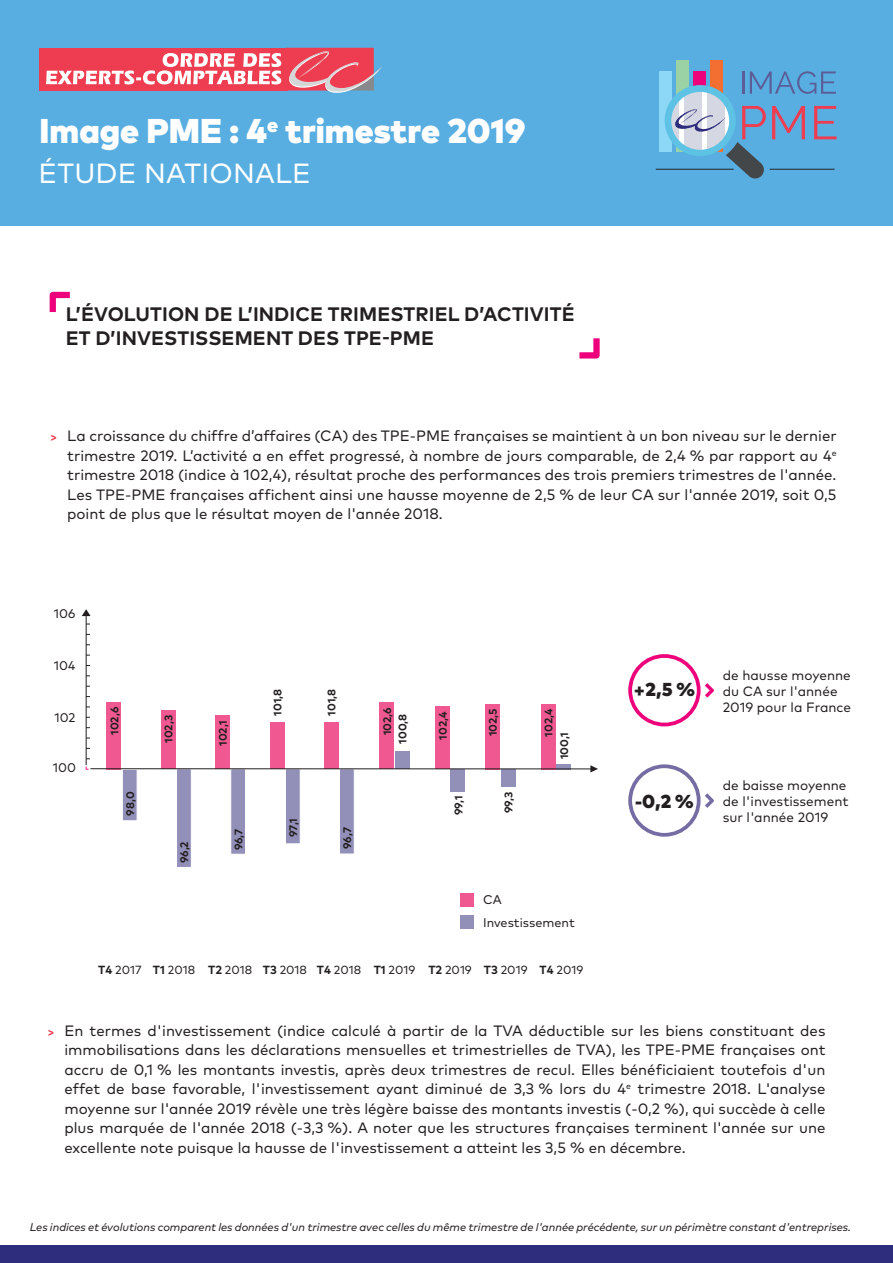
<style>
.page{position:relative;width:893px;height:1263px;background:#fff}
.page>*{position:absolute;margin:0;border:0;box-sizing:border-box;transform-origin:0 0}
.t1{font:900 34.35px "Mark Pro";color:#fff}
.t2{font:27.75px "Mark Pro";letter-spacing:.005em;color:#fff}
.t3{font:700 19.5px/23.4px "Mark Pro";letter-spacing:.005em;color:#231f20}
.t4{font:900 18.75px "Mark Pro";color:#231f20}
.t5{font:15px/19.5px "Mark Pro";color:#231f20;text-align:justify}
.t6{font:13.5px/16.2px "Mark Pro";color:#231f20}
.t7{font:12.6px/23.4px "Mark Pro";color:#231f20}
.t8{font:11.85px "Mark Pro";color:#231f20}
.t9{font:italic 11.25px "Mark Pro";color:#231f20}
.t10{font:700 10.95px "Mark Pro";color:#231f20}
.s1{font-weight:700;font-size:12px;color:#ee3d50}
.s2{font-weight:700}
</style>
<div class="page">
<div style="left:395px;top:751px;width:15px;height:18px;background:#928fb8"></div>
<div style="left:451px;top:769px;width:14px;height:23px;background:#928fb8"></div>
<div style="left:501px;top:769px;width:14px;height:18px;background:#928fb8"></div>
<div style="left:556px;top:764px;width:15px;height:5px;background:#928fb8"></div>
<div style="left:0;top:0;width:893px;height:226px;background:#59aee1"></div>
<div style="left:659px;top:71px;width:13px;height:81px;background:#8dd7f7"></div>
<div style="left:676px;top:60px;width:13px;height:92px;background:#9bd2a5"></div>
<div style="left:710px;top:60px;width:13px;height:92px;background:#f36e31"></div>
<svg style="left:664px;top:71px;width:172px;height:108px"></svg>
<hr style="left:656px;top:169px;width:78px;height:1px;background:#1f262a">
<hr style="left:770px;top:169px;width:65px;height:1px;background:#1f262a">
<div style="left:39px;top:48px;width:248px;height:43px;background:#ee3d50"></div>
<svg style="left:46px;top:48px;width:336px;height:45px"></svg>
<div style="left:0;top:1245px;width:893px;height:18px;background:#2e2d7d"></div>
<svg style="left:579px;top:338px;width:21px;height:21px"></svg>
<svg style="left:50px;top:292px;width:20px;height:20px"></svg>
<svg style="left:705px;top:683px;width:9px;height:15px"></svg>
<div style="left:628px;top:654px;width:73px;height:72px;border:4px solid #ed027c;border-radius:50%"></div>
<svg style="left:705px;top:793px;width:9px;height:15px"></svg>
<div style="left:628px;top:764px;width:73px;height:73px;border:4px solid #746ca3;border-radius:50%"></div>
<svg style="left:590px;top:765px;width:8px;height:7px"></svg>
<hr style="left:86px;top:615px;width:1px;height:154px;background:#231f20">
<svg style="left:82px;top:609px;width:9px;height:7px"></svg>
<div style="left:460px;top:915px;width:14px;height:14px;background:#928fb8"></div>
<div style="left:460px;top:894px;width:14px;height:13px;background:#f05891"></div>
<div style="left:122px;top:769px;width:15px;height:52px;background:#928fb8;border:1px solid #fff"></div>
<div style="left:176px;top:769px;width:16px;height:99px;background:#928fb8;border:1px solid #fff"></div>
<div style="left:230px;top:769px;width:16px;height:85px;background:#928fb8;border:1px solid #fff"></div>
<div style="left:285px;top:769px;width:15px;height:75px;background:#928fb8;border:1px solid #fff"></div>
<div style="left:339px;top:769px;width:15px;height:85px;background:#928fb8;border:1px solid #fff"></div>
<div style="left:107px;top:702px;width:14px;height:67px;background:#f05891"></div>
<div style="left:161px;top:710px;width:15px;height:59px;background:#f05891"></div>
<div style="left:215px;top:715px;width:15px;height:54px;background:#f05891"></div>
<div style="left:270px;top:722px;width:14px;height:47px;background:#f05891"></div>
<div style="left:324px;top:722px;width:14px;height:47px;background:#f05891"></div>
<div style="left:379px;top:702px;width:15px;height:67px;background:#f05891"></div>
<div style="left:435px;top:707px;width:15px;height:62px;background:#f05891"></div>
<div style="left:485px;top:704px;width:15px;height:65px;background:#f05891"></div>
<div style="left:541px;top:704px;width:14px;height:65px;background:#f05891"></div>
<hr style="left:90px;top:768px;width:505px;height:1px;background:#231f20">
<h1 class="t1" style="left:40px;top:104px;width:487px">Image PME : 4<sup>e</sup> trimestre 2019</h1>
<h2 class="t2" style="left:39px;top:152px;width:274px">ÉTUDE NATIONALE</h2>
<h3 class="t3" style="left:66px;top:301px;width:510px">L’ÉVOLUTION DE L’INDICE TRIMESTRIEL D’ACTIVITÉ<br>ET D’INVESTISSEMENT DES TPE-PME</h3>
<p class="t5" style="left:67px;top:425px;width:771px;text-indent:-17px"><span class="s1">&gt;</span> La croissance du chiffre d’affaires (CA) des TPE-PME françaises se maintient à un bon niveau sur le dernier trimestre 2019. L’activité a en effet progressé, à nombre de jours comparable, de 2,4 % par rapport au 4<sup>e </sup>trimestre 2018 (indice à 102,4), résultat proche des performances des trois premiers trimestres de l'année.<br>Les TPE-PME françaises affichent ainsi une hausse moyenne de 2,5 % de leur CA sur l'année 2019, soit 0,5 point de plus que le résultat moyen de l'année 2018.</p>
<p class="t7" style="left:54px;top:601px;width:23px">106</p>
<p class="t7" style="left:54px;top:652px;width:23px">104</p>
<p class="t7" style="left:54px;top:705px;width:23px">102</p>
<p class="t7" style="left:53px;top:755px;width:25px">100</p>
<p class="t10" style="left:106px;top:735px;width:29px;rotate:-90deg">102,6</p>
<p class="t10" style="left:160px;top:743px;width:29px;rotate:-90deg">102,3</p>
<p class="t10" style="left:215px;top:746px;width:27px;rotate:-90deg">102,1</p>
<p class="t10" style="left:122px;top:816px;width:26px;rotate:-90deg">98,0</p>
<p class="t10" style="left:176px;top:863px;width:24px;rotate:-90deg">96,2</p>
<p class="t10" style="left:230px;top:850px;width:23px;rotate:-90deg">96,7</p>
<p class="t10" style="left:269px;top:716px;width:28px;rotate:-90deg">101,8</p>
<p class="t10" style="left:323px;top:716px;width:28px;rotate:-90deg">101,8</p>
<p class="t10" style="left:285px;top:837px;width:20px;rotate:-90deg">97,1</p>
<p class="t10" style="left:339px;top:849px;width:23px;rotate:-90deg">96,7</p>
<p class="t10" style="left:379px;top:735px;width:29px;rotate:-90deg">102,6</p>
<p class="t10" style="left:435px;top:740px;width:30px;rotate:-90deg">102,4</p>
<p class="t10" style="left:485px;top:736px;width:29px;rotate:-90deg">102,5</p>
<p class="t10" style="left:540px;top:736px;width:30px;rotate:-90deg">102,4</p>
<p class="t10" style="left:394px;top:743px;width:31px;rotate:-90deg">100,8</p>
<p class="t10" style="left:556px;top:759px;width:28px;rotate:-90deg">100,1</p>
<p class="t10" style="left:450px;top:815px;width:21px;rotate:-90deg">99,1</p>
<p class="t10" style="left:500px;top:813px;width:23px;rotate:-90deg">99,3</p>
<p class="t7" style="left:483px;top:886px;width:93px">CA<br>Investissement</p>
<p class="t8" style="left:98px;top:961px;width:486px"><span class="s2">T4</span> 2017 <span class="s2">T1</span> 2018 <span class="s2">T2</span> 2018 <span class="s2">T3</span> 2018 <span class="s2">T4</span> 2018 <span class="s2">T1</span> 2019 <span class="s2">T2</span> 2019 <span class="s2">T3</span> 2019 <span class="s2">T4</span> 2019</p>
<p class="t4" style="left:634px;top:674px;width:63px">+2,5 %</p>
<p class="t4" style="left:635px;top:787px;width:60px">-0,2 %</p>
<p class="t6" style="left:723px;top:665px;width:130px">de hausse moyenne du CA sur l'année<br>2019 pour la France</p>
<p class="t6" style="left:723px;top:776px;width:127px">de baisse moyenne de l'investissement sur l'année 2019</p>
<p class="t5" style="left:64px;top:1020px;width:762px;text-indent:-17px"><span class="s1">&gt;</span> En termes d'investissement (indice calculé à partir de la TVA déductible sur les biens constituant des immobilisations dans les déclarations mensuelles et trimestrielles de TVA), les TPE-PME françaises ont accru de 0,1 % les montants investis, après deux trimestres de recul. Elles bénéficiaient toutefois d'un effet de base favorable, l'investissement ayant diminué de 3,3 % lors du 4<sup>e</sup> trimestre 2018. L'analyse moyenne sur l'année 2019 révèle une très légère baisse des montants investis (-0,2 %), qui succède à celle plus marquée de l'année 2018 (-3,3 %). A noter que les structures françaises terminent l'année sur une excellente note puisque la hausse de l'investissement a atteint les 3,5 % en décembre.</p>
<p class="t9" style="left:30px;top:1218px;width:823px">Les indices et évolutions comparent les données d'un trimestre avec celles du même trimestre de l'année précédente, sur un périmètre constant d'entreprises.</p>
</div>
